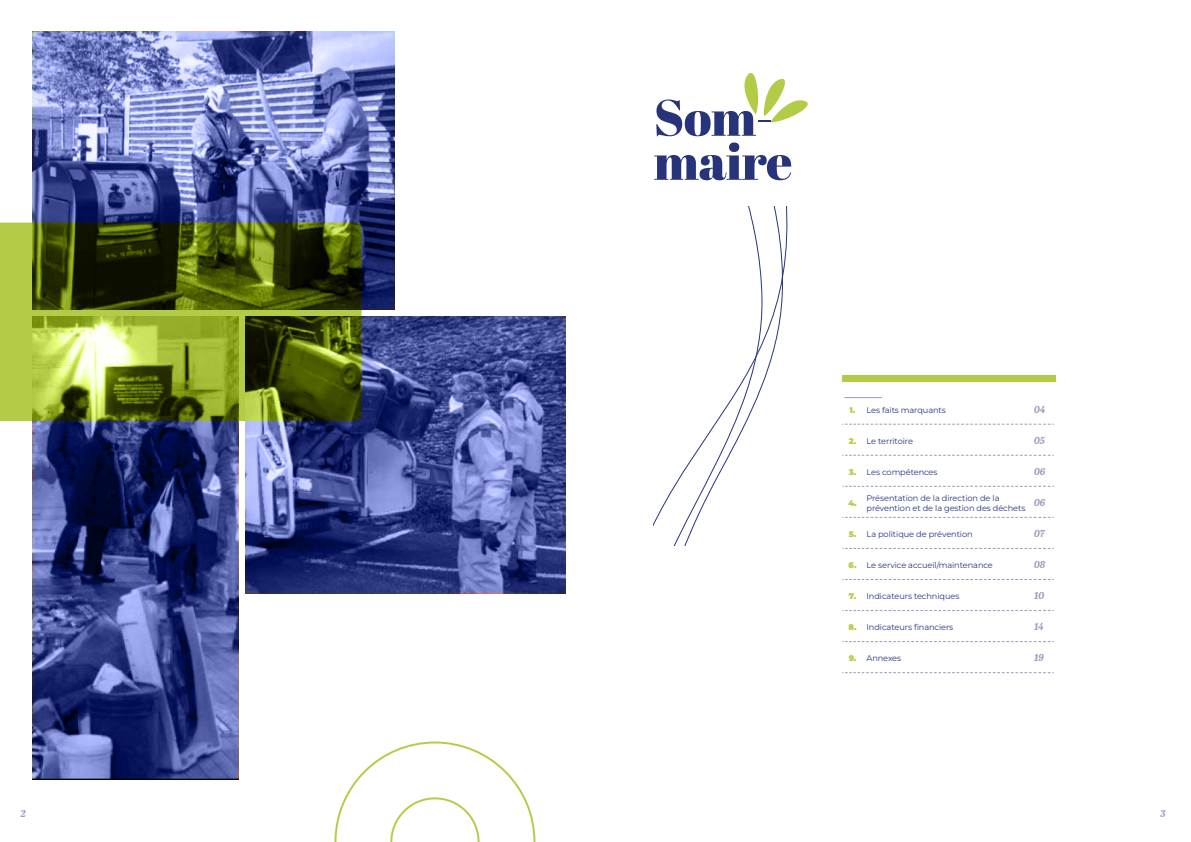
<style>
.page{position:relative;width:1191px;height:842px;background:#fff}
.page>*{position:absolute;margin:0;border:0;box-sizing:border-box;transform-origin:0 0}
.t1{font:51px/44px "Abril Fatface";letter-spacing:-.01em;color:#28347a}
.t2{font:italic 700 10px "Abril Titling";color:#979cbd}
.t3{font:8.2px/9.9px "Montserrat";letter-spacing:-.01em;color:#283583}
.t4{font:8.2px "Montserrat";letter-spacing:-.02em;color:#28347a}
.t5{font:900 8.2px "Montserrat";color:#b2cc47}
.s1{font-weight:900;color:#b2cc47}
</style>
<div class="page">
<svg style="left:653px;top:206px;width:135px;height:339px"></svg>
<svg style="left:744px;top:72px;width:64px;height:50px"></svg>
<hr style="left:844px;top:397px;width:38px;height:1px;background:#979cbd">
<svg style="left:842px;top:424px;width:211px;height:1px"></svg>
<svg style="left:842px;top:455px;width:211px;height:1px"></svg>
<svg style="left:842px;top:486px;width:211px;height:1px"></svg>
<svg style="left:842px;top:517px;width:211px;height:1px"></svg>
<svg style="left:842px;top:548px;width:211px;height:1px"></svg>
<svg style="left:842px;top:579px;width:211px;height:1px"></svg>
<svg style="left:842px;top:610px;width:211px;height:1px"></svg>
<svg style="left:842px;top:641px;width:211px;height:1px"></svg>
<svg style="left:842px;top:672px;width:211px;height:1px"></svg>
<div style="left:842px;top:376px;width:213px;height:6px;background:#b2cc47"></div>
<svg style="left:334px;top:741px;width:201px;height:101px"></svg>
<svg style="left:245px;top:316px;width:321px;height:277px;background:#465296"></svg>
<svg style="left:33px;top:316px;width:205px;height:464px;background:#374283"></svg>
<svg style="left:33px;top:32px;width:361px;height:277px;background:#6c77b6"></svg>
<svg style="left:0;top:223px;width:361px;height:198px;background:#667620"></svg>
<h1 class="t1" style="left:653px;top:94px;width:140px">Som&shy;maire</h1>
<p class="t3" style="left:849px;top:405px;width:98px"><span class="s1">1.</span> Les faits marquants</p>
<p class="t2" style="left:1034px;top:402px;width:13px">04</p>
<p class="t4" style="left:848px;top:435px;width:66px"><span class="s1">2.</span> Le territoire</p>
<p class="t2" style="left:1034px;top:433px;width:12px">05</p>
<p class="t3" style="left:849px;top:467px;width:90px"><span class="s1">3.</span> Les compétences</p>
<p class="t2" style="left:1034px;top:464px;width:13px">06</p>
<p class="t5" style="left:848px;top:497px;width:10px">4.</p>
<p class="t3" style="left:866px;top:493px;width:160px">Présentation de la direction de la prévention et de la gestion des déchets</p>
<p class="t2" style="left:1034px;top:495px;width:13px">06</p>
<p class="t3" style="left:848px;top:529px;width:125px"><span class="s1">5.</span> La politique de prévention</p>
<p class="t2" style="left:1034px;top:526px;width:12px">07</p>
<p class="t3" style="left:848px;top:560px;width:146px"><span class="s1">6.</span> Le service accueil/maintenance</p>
<p class="t2" style="left:1034px;top:557px;width:13px">08</p>
<p class="t3" style="left:849px;top:591px;width:112px"><span class="s1">7.</span> Indicateurs techniques</p>
<p class="t2" style="left:1034px;top:588px;width:12px">10</p>
<p class="t3" style="left:848px;top:622px;width:106px"><span class="s1">8.</span> Indicateurs financiers</p>
<p class="t2" style="left:1034px;top:619px;width:11px">14</p>
<p class="t3" style="left:848px;top:653px;width:54px"><span class="s1">9.</span> Annexes</p>
<p class="t2" style="left:1034px;top:650px;width:11px">19</p>
<p class="t2" style="left:21px;top:806px;width:7px">2</p>
<p class="t2" style="left:1160px;top:806px;width:7px">3</p>
</div>
